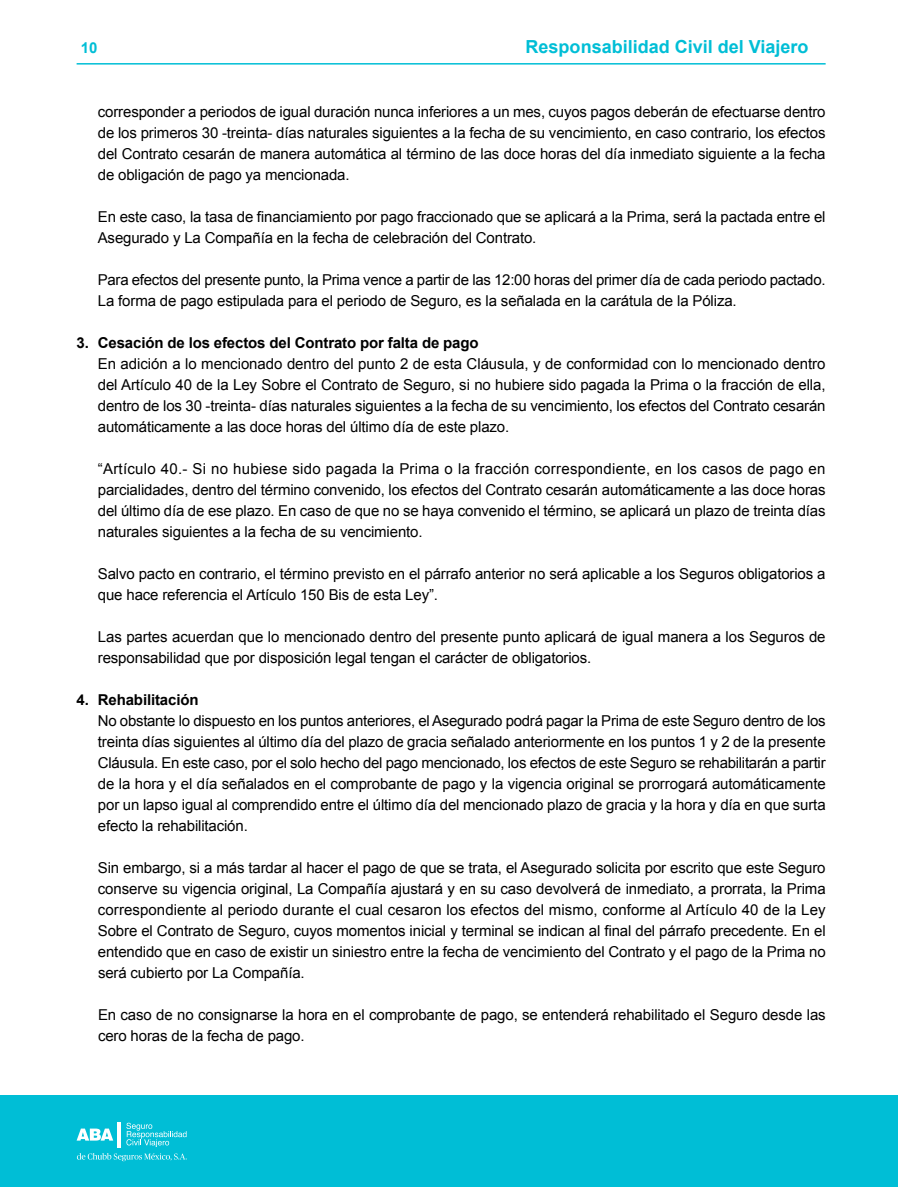
<style>
.page{position:relative;width:898px;height:1187px;background:#fff}
.page>*{position:absolute;margin:0;border:0;box-sizing:border-box;transform-origin:0 0}
.t1{font:700 18px "Arial";color:#00bed6}
.t2{font:15px/21px "Arial";letter-spacing:-.01em;color:#000;text-align:justify}
.t3{font:700 15px "Arial";letter-spacing:-.01em;color:#000}
.t4{font:700 15px "Arial";color:#00bed6}
</style>
<div class="page">
<hr style="left:77px;top:63px;width:748px;height:2px;background:#00bed6">
<div style="left:0;top:1095px;width:897px;height:91px;background:#00bed6"></div>
<svg style="left:126px;top:1122px;width:60px;height:24px"></svg>
<svg style="left:77px;top:1128px;width:36px;height:12px"></svg>
<hr style="left:117px;top:1121px;width:4px;height:26px;background:#fff">
<svg style="left:77px;top:1153px;width:110px;height:7px"></svg>
<p class="t4" style="left:81px;top:38px;width:18px">10</p>
<p class="t1" style="left:525px;top:34px;width:284px">Responsabilidad Civil del Viajero</p>
<p class="t2" style="left:98px;top:101px;width:729px">corresponder a periodos de igual duración nunca inferiores a un mes, cuyos pagos deberán de efectuarse dentro de los primeros 30 -treinta- días naturales siguientes a la fecha de su vencimiento, en caso contrario, los efectos del Contrato cesarán de manera automática al término de las doce horas del día inmediato siguiente a la fecha de obligación de pago ya mencionada.</p>
<p class="t2" style="left:98px;top:206px;width:729px">En este caso, la tasa de financiamiento por pago fraccionado que se aplicará a la Prima, será la pactada entre el<br>Asegurado y La Compañía en la fecha de celebración del Contrato.</p>
<p class="t2" style="left:98px;top:269px;width:729px">Para efectos del presente punto, la Prima vence a partir de las 12:00 horas del primer día de cada periodo pactado.<br>La forma de pago estipulada para el periodo de Seguro, es la señalada en la carátula de la Póliza.</p>
<p class="t3" style="left:77px;top:332px;width:403px">3. Cesación de los efectos del Contrato por falta de pago</p>
<p class="t2" style="left:98px;top:353px;width:729px">En adición a lo mencionado dentro del punto 2 de esta Cláusula, y de conformidad con lo mencionado dentro del Artículo 40 de la Ley Sobre el Contrato de Seguro, si no hubiere sido pagada la Prima o la fracción de ella, dentro de los 30 -treinta- días naturales siguientes a la fecha de su vencimiento, los efectos del Contrato cesarán automáticamente a las doce horas del último día de este plazo.</p>
<p class="t2" style="left:98px;top:458px;width:729px">“Artículo 40.- Si no hubiese sido pagada la Prima o la fracción correspondiente, en los casos de pago en parcialidades, dentro del término convenido, los efectos del Contrato cesarán automáticamente a las doce horas del último día de ese plazo. En caso de que no se haya convenido el término, se aplicará un plazo de treinta días naturales siguientes a la fecha de su vencimiento.</p>
<p class="t2" style="left:98px;top:563px;width:729px">Salvo pacto en contrario, el término previsto en el párrafo anterior no será aplicable a los Seguros obligatorios a que hace referencia el Artículo 150 Bis de esta Ley”.</p>
<p class="t2" style="left:98px;top:626px;width:729px">Las partes acuerdan que lo mencionado dentro del presente punto aplicará de igual manera a los Seguros de responsabilidad que por disposición legal tengan el carácter de obligatorios.</p>
<p class="t3" style="left:77px;top:689px;width:123px">4. Rehabilitación</p>
<p class="t2" style="left:98px;top:710px;width:729px">No obstante lo dispuesto en los puntos anteriores, el Asegurado podrá pagar la Prima de este Seguro dentro de los treinta días siguientes al último día del plazo de gracia señalado anteriormente en los puntos 1 y 2 de la presente Cláusula. En este caso, por el solo hecho del pago mencionado, los efectos de este Seguro se rehabilitarán a partir de la hora y el día señalados en el comprobante de pago y la vigencia original se prorrogará automáticamente por un lapso igual al comprendido entre el último día del mencionado plazo de gracia y la hora y día en que surta efecto la rehabilitación.</p>
<p class="t2" style="left:98px;top:857px;width:729px">Sin embargo, si a más tardar al hacer el pago de que se trata, el Asegurado solicita por escrito que este Seguro conserve su vigencia original, La Compañía ajustará y en su caso devolverá de inmediato, a prorrata, la Prima correspondiente al periodo durante el cual cesaron los efectos del mismo, conforme al Artículo 40 de la Ley Sobre el Contrato de Seguro, cuyos momentos inicial y terminal se indican al final del párrafo precedente. En el entendido que en caso de existir un siniestro entre la fecha de vencimiento del Contrato y el pago de la Prima no será cubierto por La Compañía.</p>
<p class="t2" style="left:98px;top:1004px;width:729px">En caso de no consignarse la hora en el comprobante de pago, se entenderá rehabilitado el Seguro desde las cero horas de la fecha de pago.</p>
</div>
